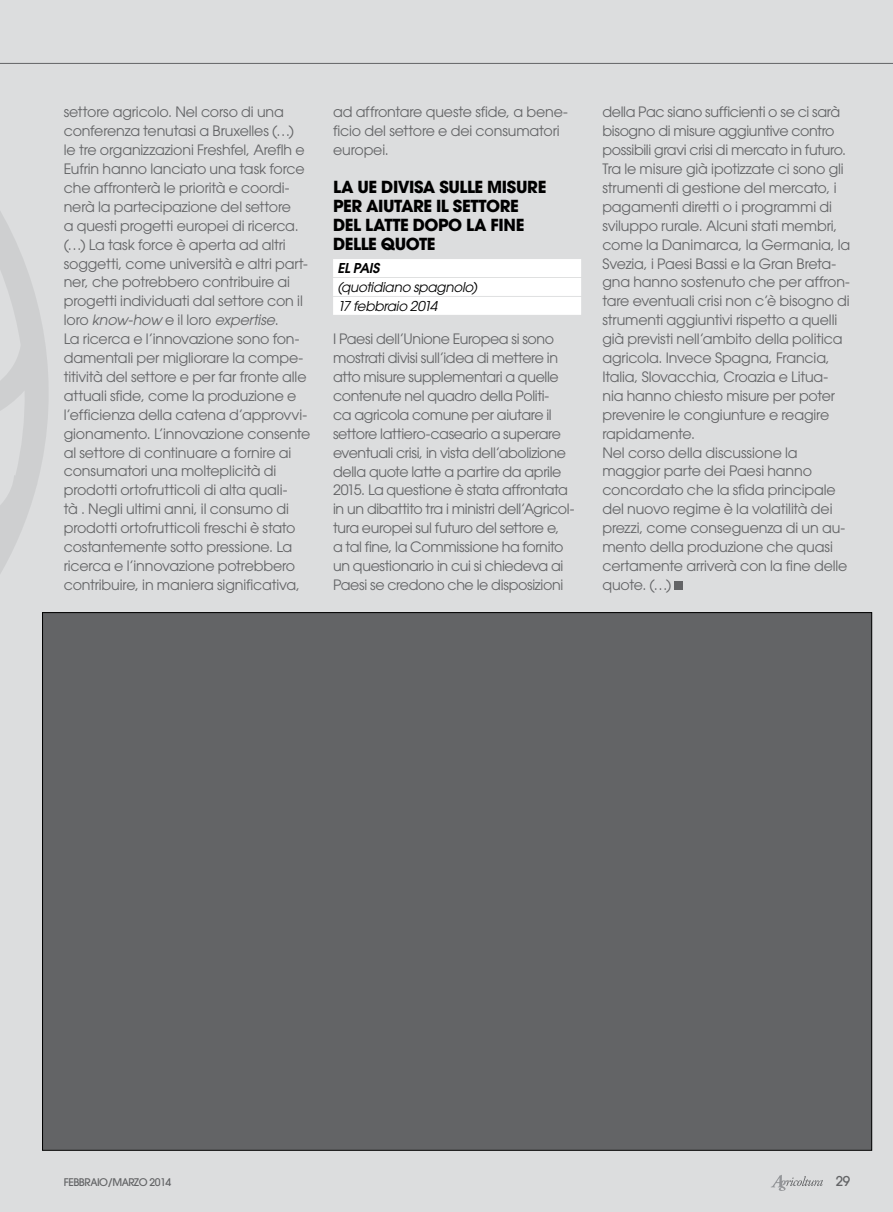
<style>
.page{position:relative;width:893px;height:1212px;background:#dcddde}
.page>*{position:absolute;margin:0;border:0;box-sizing:border-box;transform-origin:0 0}
.t1{font:700 16.5px/18.9px "Avant Garde";letter-spacing:-.025em;color:#000}
.t2{font:14.25px/18.9px "Avant Garde";letter-spacing:-.01em;color:#636466}
.t3{font:italic 13.5px/18.9px "Avant Garde";letter-spacing:-.015em;color:#000}
.t4{font:italic 600 13.5px "Avant Garde";letter-spacing:-.035em;color:#000}
.t5{font:500 13.5px "Avant Garde";color:#636466}
.t6{font:500 10.5px "Avant Garde";letter-spacing:-.045em;color:#636466}
.s1{font-style:italic}
</style>
<div class="page">
<svg style="left:0;top:62px;width:50px;height:511px"></svg>
<hr style="left:0;top:63px;width:893px;height:1px;background:#636466">
<svg style="left:771px;top:1175px;width:52px;height:16px"></svg>
<div style="left:333px;top:259px;width:248px;height:18px;background:#fff"></div>
<div style="left:333px;top:278px;width:248px;height:18px;background:#fff"></div>
<div style="left:333px;top:297px;width:248px;height:18px;background:#fff"></div>
<div style="left:675px;top:581px;width:8px;height:9px;background:#636466"></div>
<div style="left:43px;top:613px;width:829px;height:537px;background:#636466"></div>
<p class="t2" style="left:64px;top:103px;width:248px">settore agricolo. Nel corso di una conferenza tenutasi a Bruxelles (…)<br>le tre organizzazioni Freshfel, Areflh e Eufrin hanno lanciato una task force che affronterà le priorità e coordi&shy;nerà la partecipazione del settore<br>a questi progetti europei di ricerca. (…) La task force è aperta ad altri soggetti, come università e altri part&shy;ner, che potrebbero contribuire ai progetti individuati dal settore con il loro <span class="s1">know-how</span> e il loro <span class="s1">expertise</span>.<br>La ricerca e l’innovazione sono fon&shy;damentali per migliorare la compe&shy;titività del settore e per far fronte alle attuali sfide, come la produzione e l’efficienza della catena d’approvvi&shy;gionamento. L’innovazione consente al settore di continuare a fornire ai consumatori una molteplicità di prodotti ortofrutticoli di alta quali-<br>tà . Negli ultimi anni, il consumo di prodotti ortofrutticoli freschi è stato costantemente sotto pressione. La ricerca e l’innovazione potrebbero contribuire, in maniera significativa,</p>
<p class="t2" style="left:333px;top:103px;width:236px">ad affrontare queste sfide, a bene&shy;ficio del settore e dei consumatori europei.</p>
<p class="t1" style="left:333px;top:177px;width:215px">LA UE DIVISA SULLE MISURE<br>PER AIUTARE IL SETTORE<br>DEL LATTE DOPO LA FINE<br>DELLE QUOTE</p>
<p class="t4" style="left:337px;top:259px;width:44px">EL PAIS</p>
<p class="t3" style="left:337px;top:278px;width:141px">(quotidiano spagnolo)<br>17 febbraio 2014</p>
<p class="t2" style="left:333px;top:330px;width:243px">I Paesi dell’Unione Europea si sono mostrati divisi sull’idea di mettere in atto misure supplementari a quelle contenute nel quadro della Politi-<br>ca agricola comune per aiutare il settore lattiero-caseario a superare eventuali crisi, in vista dell’abolizione della quote latte a partire da aprile 2015. La questione è stata affrontata in un dibattito tra i ministri dell’Agricol&shy;tura europei sul futuro del settore e,<br>a tal fine, la Commissione ha fornito un questionario in cui si chiedeva ai Paesi se credono che le disposizioni</p>
<p class="t2" style="left:602px;top:103px;width:249px">della Pac siano sufficienti o se ci sarà bisogno di misure aggiuntive contro possibili gravi crisi di mercato in futuro.<br>Tra le misure già ipotizzate ci sono gli strumenti di gestione del mercato, i pagamenti diretti o i programmi di sviluppo rurale. Alcuni stati membri, come la Danimarca, la Germania, la Svezia, i Paesi Bassi e la Gran Breta&shy;gna hanno sostenuto che per affron&shy;tare eventuali crisi non c’è bisogno di strumenti aggiuntivi rispetto a quelli già previsti nell’ambito della politica agricola. Invece Spagna, Francia, Italia, Slovacchia, Croazia e Litua&shy;nia hanno chiesto misure per poter prevenire le congiunture e reagire rapidamente.<br>Nel corso della discussione la maggior parte dei Paesi hanno concordato che la sfida principale del nuovo regime è la volatilità dei prezzi, come conseguenza di un au&shy;mento della produzione che quasi certamente arriverà con la fine delle quote. (…)</p>
<p class="t6" style="left:64px;top:1176px;width:109px">FEBBRAIO/MARZO 2014</p>
<p class="t5" style="left:836px;top:1172px;width:16px">29</p>
</div>
